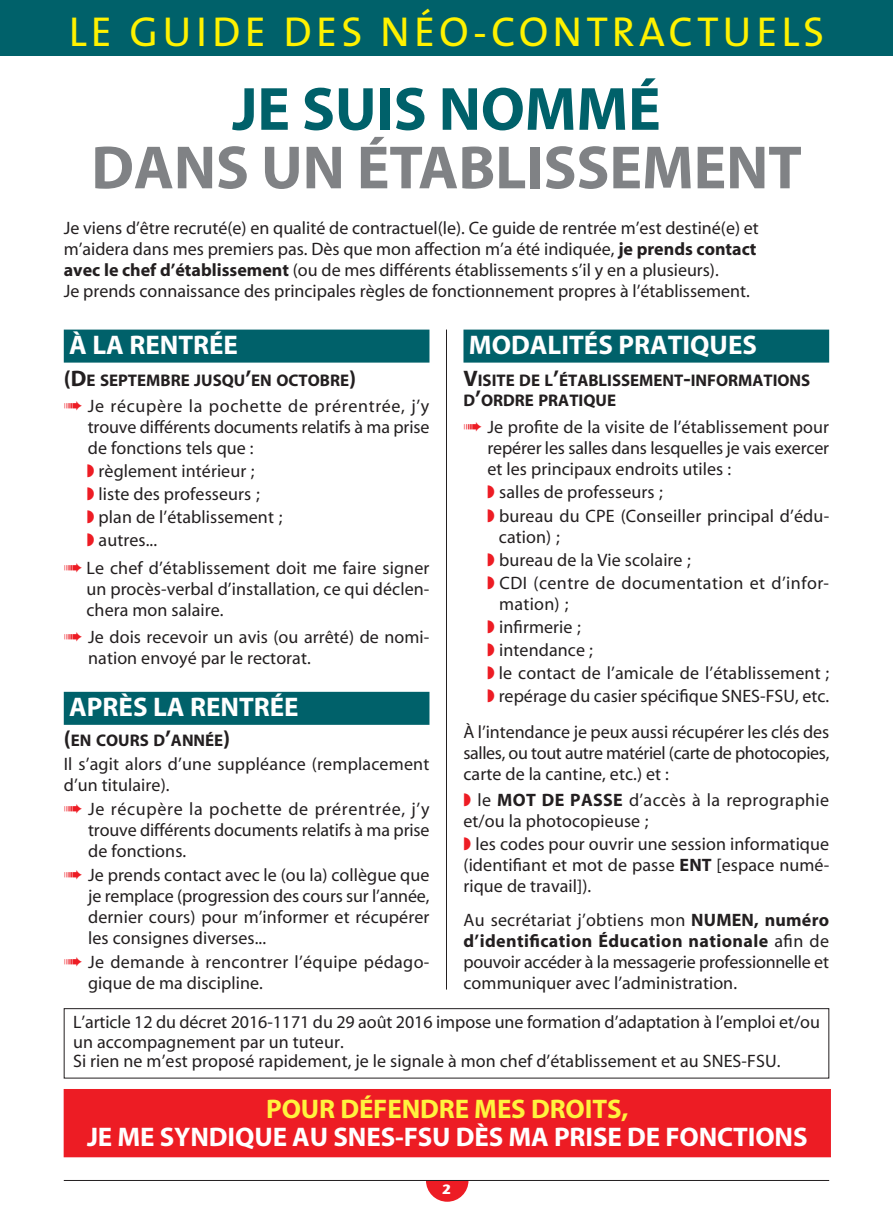
<style>
.page{position:relative;width:893px;height:1221px;background:#fff}
.page>*{position:absolute;margin:0;border:0;box-sizing:border-box;transform-origin:0 0}
.t1{font:700 61.5px "Myriad";letter-spacing:-.005em;color:#808285}
.t2{font:700 61.5px "Myriad";letter-spacing:-.005em;color:#00616a}
.t3{font:42px "The Mix";letter-spacing:.1em;color:#fff200}
.t4{font:700 27px "Myriad";color:#fff}
.t5{font:700 27px "Myriad";letter-spacing:-.005em;color:#fff33e}
.t6{font:18px/21px "Myriad";letter-spacing:.005em;color:#231f20}
.t7{font:18px/23.1px "Myriad";letter-spacing:.025em;color:#231f20}
.t8{font:700 16.8px/19.5px "Myriad";color:#231f20}
.t9{font:700 13.5px "Stone Sans";color:#fff}
.s1{font-weight:700}
.s2{font-size:22.5px}
.s3{color:#ed1c24}
</style>
<div class="page">
<div style="left:426px;top:1159px;width:42px;height:42px;background:#ed1c24;border-radius:50%"></div>
<div style="left:408px;top:1140px;width:81px;height:39px;background:#fff"></div>
<hr style="left:64px;top:1179px;width:765px;height:1px;background:#231f20">
<div style="left:0;top:0;width:893px;height:55px;background:#00616a"></div>
<div style="left:64px;top:329px;width:365px;height:33px;background:#00616a"></div>
<div style="left:64px;top:691px;width:365px;height:33px;background:#00616a"></div>
<div style="left:463px;top:329px;width:366px;height:33px;background:#00616a"></div>
<div style="left:65px;top:1089px;width:765px;height:67px;background:#ed1c24"></div>
<div style="left:64px;top:1089px;width:767px;height:68px;border:1px solid #ed1c24"></div>
<div style="left:64px;top:1008px;width:765px;height:70px;border:1px solid #231f20"></div>
<hr style="left:446px;top:329px;width:1px;height:660px;background:#231f20">
<h2 class="t3" style="left:69px;top:16px;width:757px">LE GUIDE DES NÉO-CONTRACTUELS</h2>
<h1 class="t2" style="left:232px;top:86px;width:430px">JE SUIS NOMMÉ</h1>
<h1 class="t1" style="left:91px;top:145px;width:712px">DANS UN ÉTABLISSEMENT</h1>
<p class="t6" style="left:64px;top:218px;width:697px">Je viens d’être recruté(e) en qualité de contractuel(le). Ce guide de rentrée m’est destiné(e) et m’aidera dans mes premiers pas. Dès que mon affection m’a été indiquée, <span class="s1">je prends contact avec le chef d’établissement</span> (ou de mes différents établissements s’il y en a plusieurs).<br>Je prends connaissance des principales règles de fonctionnement propres à l’établissement.</p>
<h3 class="t4" style="left:69px;top:335px;width:170px">À LA RENTRÉE</h3>
<p class="t8" style="left:64px;top:372px;width:294px"><span class="s2">(D</span>E SEPTEMBRE JUSQU<span class="s2">’</span>EN OCTOBRE<span class="s2">)</span></p>
<p class="t6" style="left:88px;top:396px;width:343px;text-align:justify;text-indent:-24px"><span class="s3">➠</span> Je récupère la pochette de prérentrée, j’y trouve différents documents relatifs à ma prise de fonctions tels que :</p>
<p class="t6" style="left:87px;top:460px;width:197px;line-height:23.1px"><span class="s3">◗</span> règlement intérieur ;<br><span class="s3">◗</span> liste des professeurs ;<br><span class="s3">◗</span> plan de l’établissement ; <span class="s3">◗</span> autres...</p>
<p class="t6" style="left:86px;top:558px;width:345px;text-align:justify;text-indent:-23px"><span class="s3">➠</span> Le chef d’établissement doit me faire signer un procès-verbal d’installation, ce qui déclen&shy;chera mon salaire.</p>
<p class="t6" style="left:88px;top:628px;width:343px;text-indent:-24px"><span class="s3">➠</span> Je dois recevoir un avis (ou arrêté) de nomi&shy;nation envoyé par le rectorat.</p>
<h3 class="t4" style="left:69px;top:697px;width:231px">APRÈS LA RENTRÉE</h3>
<p class="t8" style="left:64px;top:732px;width:168px"><span class="s2">(</span>EN COURS D<span class="s2">’</span>ANNÉE<span class="s2">)</span></p>
<p class="t6" style="left:64px;top:754px;width:367px">Il s’agit alors d’une suppléance (remplacement d’un titulaire).</p>
<p class="t6" style="left:88px;top:799px;width:343px;text-align:justify;text-indent:-24px"><span class="s3">➠</span> Je récupère la pochette de prérentrée, j’y trouve différents documents relatifs à ma prise de fonctions.</p>
<p class="t6" style="left:88px;top:865px;width:343px;text-align:justify;text-indent:-24px"><span class="s3">➠</span> Je prends contact avec le (ou la) collègue que je remplace (progression des cours sur l’année, dernier cours) pour m’informer et récupérer les consignes diverses...</p>
<p class="t6" style="left:88px;top:952px;width:343px;text-indent:-24px"><span class="s3">➠</span> Je demande à rencontrer l’équipe pédago&shy;gique de ma discipline.</p>
<h3 class="t4" style="left:469px;top:335px;width:290px">MODALITÉS PRATIQUES</h3>
<p class="t8" style="left:463px;top:372px;width:348px"><span class="s2">V</span>ISITE DE L<span class="s2">’</span>ÉTABLISSEMENT<span class="s2">-</span>INFORMATIONS<br>D<span class="s2">’</span>ORDRE PRATIQUE</p>
<p class="t6" style="left:487px;top:418px;width:343px;text-align:justify;text-indent:-24px"><span class="s3">➠</span> Je profite de la visite de l’établissement pour repérer les salles dans lesquelles je vais exercer et les principaux endroits utiles :</p>
<p class="t6" style="left:487px;top:482px;width:343px;line-height:23.1px"><span class="s3">◗</span> salles de professeurs ;<br><span class="s3">◗</span> bureau du CPE (Conseiller principal d’édu-</p>
<p class="t7" style="left:487px;top:526px;width:343px;text-indent:12px">cation) ;<br><span class="s3">◗</span> bureau de la Vie scolaire ;<br><span class="s3">◗</span> CDI (centre de documentation et d’infor-</p>
<p class="t6" style="left:487px;top:593px;width:343px;line-height:23.1px;text-indent:12px">mation) ;<br><span class="s3">◗</span> infirmerie ;<br><span class="s3">◗</span> intendance ;<br><span class="s3">◗</span> le contact de l’amicale de l’établissement ; <span class="s3">◗</span> repérage du casier spécifique SNES-FSU, etc.</p>
<p class="t6" style="left:463px;top:723px;width:367px;text-align:justify">À l’intendance je peux aussi récupérer les clés des salles, ou tout autre matériel (carte de photocopies, carte de la cantine, etc.) et :</p>
<p class="t6" style="left:463px;top:790px;width:367px"><span class="s3">◗</span> le <span class="s1">MOT DE PASSE</span> d’accès à la reprographie et/ou la photocopieuse ;</p>
<p class="t6" style="left:463px;top:834px;width:367px;text-align:justify"><span class="s3">◗</span> les codes pour ouvrir une session informatique (identifiant et mot de passe <span class="s1">ENT</span> [espace numé&shy;rique de travail]).</p>
<p class="t6" style="left:463px;top:910px;width:367px;text-align:justify">Au secrétariat j’obtiens mon <span class="s1">NUMEN, numéro d’identification Éducation nationale</span> afin de pouvoir accéder à la messagerie professionnelle et communiquer avec l’administration.</p>
<p class="t6" style="left:73px;top:1013px;width:748px;line-height:19.5px">L’article 12 du décret 2016-1171 du 29 août 2016 impose une formation d’adaptation à l’emploi et/ou un accompagnement par un tuteur.<br>Si rien ne m’est proposé rapidement, je le signale à mon chef d’établissement et au SNES-FSU.</p>
<h3 class="t5" style="left:266px;top:1098px;width:364px">POUR DÉFENDRE MES DROITS,</h3>
<h3 class="t4" style="left:87px;top:1126px;width:722px">JE ME SYNDIQUE AU SNES-FSU DÈS MA PRISE DE FONCTIONS</h3>
<p class="t9" style="left:442px;top:1183px;width:10px">2</p>
</div>
